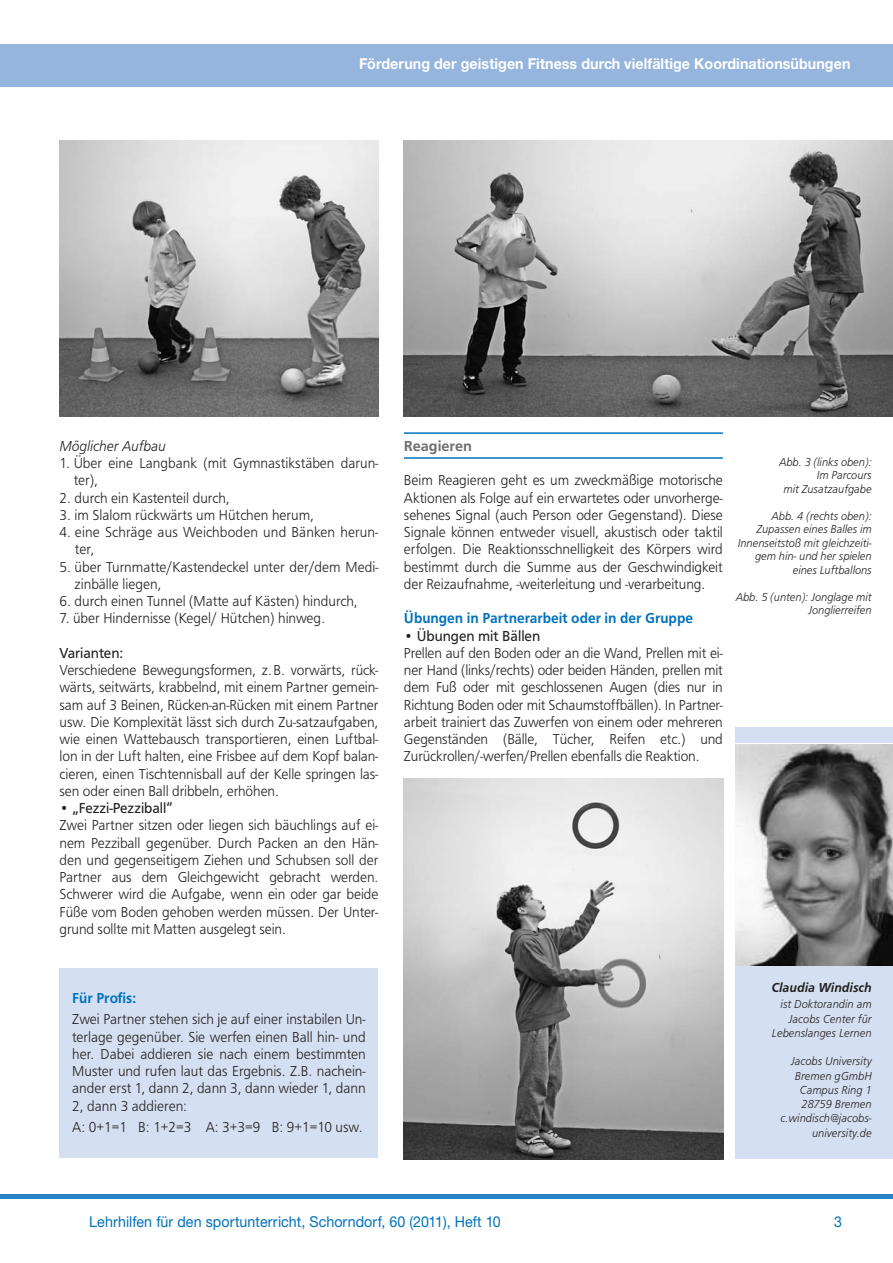
<style>
.page{position:relative;width:893px;height:1263px;background:#fff}
.page>*{position:absolute;margin:0;border:0;box-sizing:border-box;transform-origin:0 0}
.t1{font:300 15px/17.2px "Frutus T";color:#231f20;text-align:justify;scale:.95 1}
.t2{font:700 15px "Helvetica Neue CE";letter-spacing:.005em;color:#fff;scale:.95 1}
.t3{font:15px "Helvetica Neue CE";letter-spacing:.005em;color:#0072bc;scale:.95 1}
.t4{font:500 15px "Frutus T";color:#0072bc;scale:.95 1}
.t5{font:15px "Frutus T";letter-spacing:-.005em;color:#231f20;scale:.95 1}
.t6{font:italic 300 15px "Frutus T";color:#231f20;scale:.95 1}
.t7{font:500 15px "Frutus T";color:#6c6d70}
.t8{font:italic 500 13.5px "Frutus T";letter-spacing:.005em;color:#231f20;scale:.95 1}
.t9{font:italic 300 12px/13.5px "Frutus T";color:#231f20;text-align:right;scale:.95 1}
</style>
<div class="page">
<div style="left:0;top:1194px;width:893px;height:5px;background:#2783c5"></div>
<div style="left:0;top:44px;width:893px;height:43px;background:#95b5de"></div>
<img style="left:60px;top:140px;width:318px;height:277px">
<div style="left:60px;top:968px;width:318px;height:190px;background:#d4e0f1"></div>
<hr style="left:404px;top:432px;width:319px;height:2px;background:#0072bc">
<hr style="left:404px;top:457px;width:319px;height:2px;background:#0072bc">
<img style="left:404px;top:140px;width:489px;height:277px">
<img style="left:404px;top:779px;width:319px;height:380px">
<div style="left:736px;top:727px;width:157px;height:431px;background:#d4e0f1"></div>
<img style="left:736px;top:744px;width:157px;height:221px">
<p class="t2" style="left:359px;top:54px;width:519px">Förderung der geistigen Fitness durch vielfältige Koordinationsübungen</p>
<p class="t6" style="left:60px;top:437px;width:113px">Möglicher Aufbau</p>
<p class="t1" style="left:74px;top:454px;width:322px;text-indent:-14px">1. Über eine Langbank (mit Gymnastikstäben darun&shy;ter),</p>
<p class="t1" style="left:60px;top:489px;width:181px">2. durch ein Kastenteil durch,</p>
<p class="t1" style="left:60px;top:506px;width:269px">3. im Slalom rückwärts um Hütchen herum,</p>
<p class="t1" style="left:75px;top:523px;width:321px;text-indent:-15px">4. eine Schräge aus Weichboden und Bänken herun&shy;ter,</p>
<p class="t1" style="left:75px;top:558px;width:321px;text-indent:-15px">5. über Turnmatte/Kastendeckel unter der/dem Medi&shy;zinbälle liegen,</p>
<p class="t1" style="left:60px;top:592px;width:315px">6. durch einen Tunnel (Matte auf Kästen) hindurch,</p>
<p class="t1" style="left:60px;top:609px;width:281px">7. über Hindernisse (Kegel/ Hütchen) hinweg.</p>
<p class="t5" style="left:60px;top:644px;width:69px">Varianten:</p>
<p class="t1" style="left:60px;top:661px;width:337px">Verschiedene Bewegungsformen, z.B. vorwärts, rück&shy;wärts, seitwärts, krabbelnd, mit einem Partner gemein&shy;sam auf 3 Beinen, Rücken-an-Rücken mit einem Partner usw. Die Komplexität lässt sich durch Zu-satzaufgaben, wie einen Wattebausch transportieren, einen Luftbal&shy;lon in der Luft halten, eine Frisbee auf dem Kopf balan&shy;cieren, einen Tischtennisball auf der Kelle springen las&shy;sen oder einen Ball dribbeln, erhöhen.</p>
<p class="t5" style="left:60px;top:799px;width:121px">• „Fezzi-Pezziball“</p>
<p class="t1" style="left:60px;top:816px;width:337px">Zwei Partner sitzen oder liegen sich bäuchlings auf ei&shy;nem Pezziball gegenüber. Durch Packen an den Hän&shy;den und gegenseitigem Ziehen und Schubsen soll der Partner aus dem Gleichgewicht gebracht werden.<br>Schwerer wird die Aufgabe, wenn ein oder gar beide Füße vom Boden gehoben werden müssen. Der Unter&shy;grund sollte mit Matten ausgelegt sein.</p>
<p class="t4" style="left:72px;top:989px;width:69px">Für Profis:</p>
<p class="t1" style="left:72px;top:1010px;width:310px">Zwei Partner stehen sich je auf einer instabilen Un&shy;terlage gegenüber. Sie werfen einen Ball hin- und her. Dabei addieren sie nach einem bestimmten Muster und rufen laut das Ergebnis. Z.B. nachein&shy;ander erst 1, dann 2, dann 3, dann wieder 1, dann 2, dann 3 addieren:</p>
<p class="t1" style="left:72px;top:1118px;width:307px">A: 0+1=1 B: 1+2=3 A: 3+3=9 B: 9+1=10 usw.</p>
<p class="t7" style="left:404px;top:437px;width:70px">Reagieren</p>
<p class="t1" style="left:404px;top:471px;width:337px">Beim Reagieren geht es um zweckmäßige motorische Aktionen als Folge auf ein erwartetes oder unvorherge&shy;sehenes Signal (auch Person oder Gegenstand). Diese Signale können entweder visuell, akustisch oder taktil erfolgen. Die Reaktionsschnelligkeit des Körpers wird bestimmt durch die Summe aus der Geschwindigkeit der Reizaufnahme, -weiterleitung und -verarbeitung.</p>
<p class="t4" style="left:404px;top:610px;width:306px">Übungen in Partnerarbeit oder in der Gruppe</p>
<p class="t5" style="left:404px;top:627px;width:145px">• Übungen mit Bällen</p>
<p class="t1" style="left:404px;top:644px;width:337px">Prellen auf den Boden oder an die Wand, Prellen mit ei&shy;ner Hand (links/rechts) oder beiden Händen, prellen mit dem Fuß oder mit geschlossenen Augen (dies nur in Richtung Boden oder mit Schaumstoffbällen). In Partner&shy;arbeit trainiert das Zuwerfen von einem oder mehreren Gegenständen (Bälle, Tücher, Reifen etc.) und Zurückrollen/-werfen/Prellen ebenfalls die Reaktion.</p>
<p class="t9" style="left:779px;top:455px;width:99px">Abb. 3 (links oben):<br>Im Parcours<br>mit Zusatzaufgabe</p>
<p class="t9" style="left:738px;top:509px;width:143px">Abb. 4 (rechts oben):<br>Zupassen eines Balles im<br>Innenseitstoß mit gleichzeiti&shy;gem hin- und her spielen eines Luftballons</p>
<p class="t9" style="left:736px;top:590px;width:145px">Abb. 5 (unten): Jonglage mit<br>Jonglierreifen</p>
<p class="t8" style="left:771px;top:980px;width:107px">Claudia Windisch</p>
<p class="t9" style="left:772px;top:997px;width:107px;line-height:14.2px">ist Doktorandin am<br>Jacobs Center für<br>Lebenslanges Lernen</p>
<p class="t9" style="left:780px;top:1054px;width:98px;line-height:14.2px">Jacobs University<br>Bremen gGmbH<br>Campus Ring 1<br>28759 Bremen c.windisch@jacobs&shy;university.de</p>
<p class="t3" style="left:89px;top:1213px;width:435px">Lehrhilfen für den sportunterricht, Schorndorf, 60 (2011), Heft 10</p>
<p class="t3" style="left:834px;top:1213px;width:10px">3</p>
</div>
